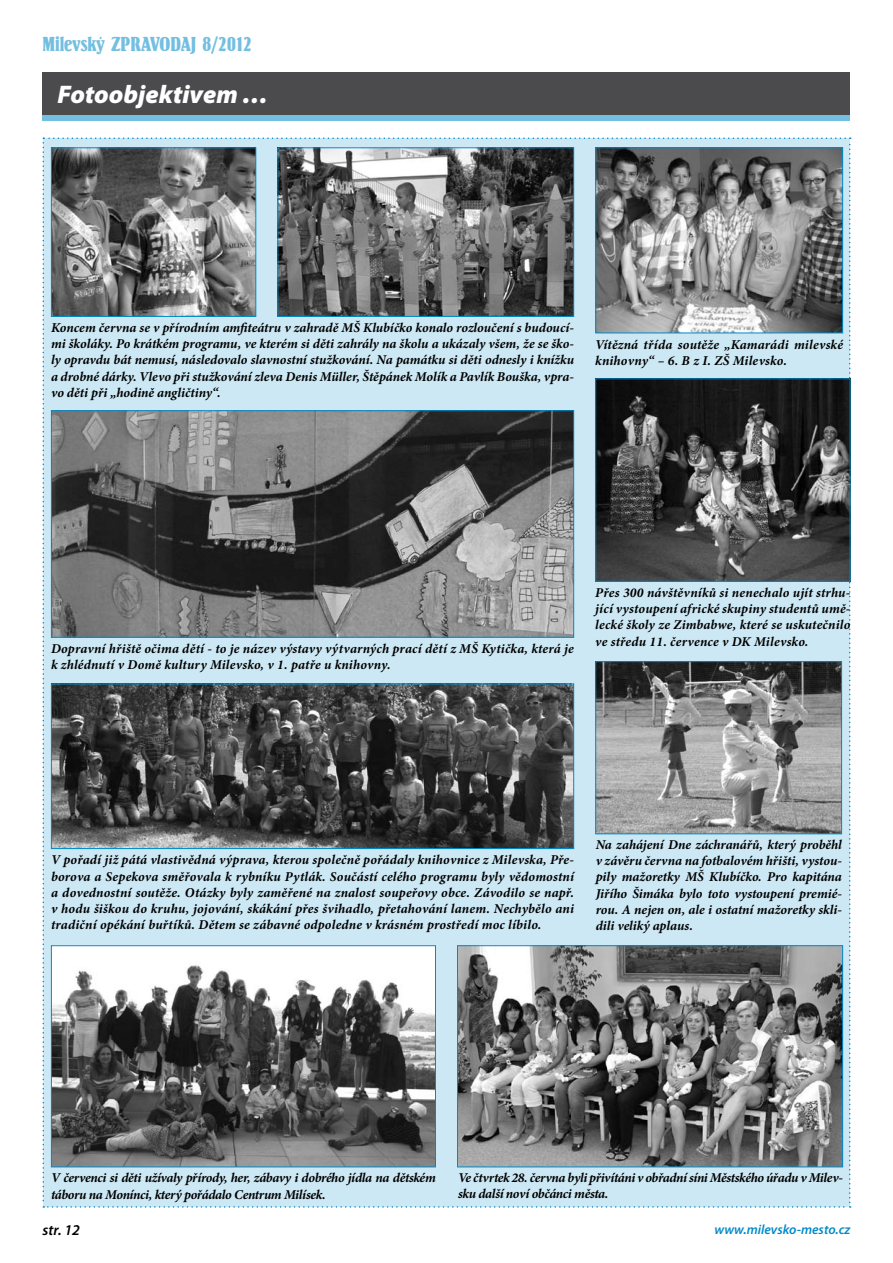
<style>
.page{position:relative;width:893px;height:1263px;background:#fff}
.page>*{position:absolute;margin:0;border:0;box-sizing:border-box;transform-origin:0 0}
.t1{font:italic 900 25.5px "Myriad Pro";color:#fff}
.t2{font:21px "Springfield DEE";color:#73bfe1}
.t3{font:italic 600 15px "Myriad Pro";color:#000}
.t4{font:italic 700 13.5px/16.2px "Minion Pro";color:#000;text-align:justify}
.t5{font:italic 700 13.5px/16.2px "Minion Pro";letter-spacing:-.03em;color:#000}
.t6{font:italic 600 13.5px "Myriad Pro";color:#008ac9}
</style>
<div class="page">
<div style="left:43px;top:78px;width:807px;height:43px;background:#73bfe1"></div>
<div style="left:43px;top:72px;width:807px;height:43px;background:#4b4b4d"></div>
<div style="left:43px;top:137px;width:808px;height:1071px;background:#cce8f4"></div>
<img style="left:597px;top:663px;width:243px;height:169px">
<div style="left:595px;top:661px;width:247px;height:173px;border:1px solid #008ac9"></div>
<img style="left:597px;top:380px;width:251px;height:200px">
<div style="left:595px;top:378px;width:255px;height:204px;border:1px solid #008ac9"></div>
<img style="left:53px;top:149px;width:201px;height:166px">
<div style="left:51px;top:147px;width:205px;height:170px;border:1px solid #008ac9"></div>
<img style="left:279px;top:149px;width:293px;height:166px">
<div style="left:277px;top:147px;width:297px;height:170px;border:1px solid #008ac9"></div>
<img style="left:53px;top:947px;width:381px;height:218px">
<div style="left:51px;top:945px;width:385px;height:222px;border:1px solid #008ac9"></div>
<img style="left:459px;top:947px;width:382px;height:218px">
<div style="left:457px;top:945px;width:386px;height:222px;border:1px solid #008ac9"></div>
<img style="left:597px;top:149px;width:244px;height:182px">
<div style="left:595px;top:147px;width:248px;height:186px;border:1px solid #008ac9"></div>
<img style="left:53px;top:686px;width:519px;height:161px">
<div style="left:51px;top:684px;width:523px;height:165px;border:1px solid #008ac9"></div>
<img style="left:53px;top:412px;width:519px;height:223px">
<div style="left:51px;top:410px;width:523px;height:227px;border:1px solid #008ac9"></div>
<h2 class="t2" style="left:43px;top:34px;width:211px">MILEVSKÝ ZPRAVODAJ 8/2012</h2>
<h1 class="t1" style="left:57px;top:78px;width:212px">Fotoobjektivem …</h1>
<p class="t4" style="left:51px;top:319px;width:524px">Koncem června se v přírodním amfiteátru v zahradě MŠ Klubíčko konalo rozloučení s budoucí&shy;mi školáky. Po krátkém programu, ve kterém si děti zahrály na školu a ukázaly všem, že se ško&shy;ly opravdu bát nemusí, následovalo slavnostní stužkování. Na památku si děti odnesly i knížku a drobné dárky. Vlevo při stužkování zleva Denis Müller, Štěpánek Molík a Pavlík Bouška, vpra&shy;vo děti při „hodině angličtiny“.</p>
<p class="t4" style="left:595px;top:336px;width:249px">Vítězná třída soutěže „Kamarádi milevské knihovny“ – 6. B z I. ZŠ Milevsko.</p>
<p class="t4" style="left:51px;top:640px;width:524px">Dopravní hřiště očima dětí - to je název výstavy výtvarných prací dětí z MŠ Kytička, která je k zhlédnutí v Domě kultury Milevsko, v 1. patře u knihovny.</p>
<p class="t4" style="left:595px;top:584px;width:257px">Přes 300 návštěvníků si nenechalo ujít strhu&shy;jící vystoupení africké skupiny studentů umě&shy;lecké školy ze Zimbabwe, které se uskutečnilo ve středu 11. července v DK Milevsko.</p>
<p class="t4" style="left:51px;top:852px;width:525px">V pořadí již pátá vlastivědná výprava, kterou společně pořádaly knihovnice z Milevska, Pře&shy;borova a Sepekova směřovala k rybníku Pytlák. Součástí celého programu byly vědomostní a dovednostní soutěže. Otázky byly zaměřené na znalost soupeřovy obce. Závodilo se např. v hodu šiškou do kruhu, jojování, skákání přes švihadlo, přetahování lanem. Nechybělo ani tradiční opékání buřtíků. Dětem se zábavné odpoledne v krásném prostředí moc líbilo.</p>
<p class="t4" style="left:596px;top:836px;width:248px">Na zahájení Dne záchranářů, který proběhl v závěru června na fotbalovém hřišti, vystou&shy;pily mažoretky MŠ Klubíčko. Pro kapitána Jiřího Šimáka bylo toto vystoupení premié&shy;rou. A nejen on, ale i ostatní mažoretky skli&shy;dili veliký aplaus.</p>
<p class="t5" style="left:51px;top:1170px;width:386px">V červenci si děti užívaly přírody, her, zábavy i dobrého jídla na dětském táboru na Monínci, který pořádalo Centrum Milísek.</p>
<p class="t5" style="left:458px;top:1169px;width:386px">Ve čtvrtek 28. června byli přivítáni v obřadní síni Městského úřadu v Milev&shy;sku další noví občánci města.</p>
<p class="t3" style="left:43px;top:1220px;width:39px">str. 12</p>
<p class="t6" style="left:714px;top:1221px;width:138px">www.milevsko-mesto.cz</p>
</div>
